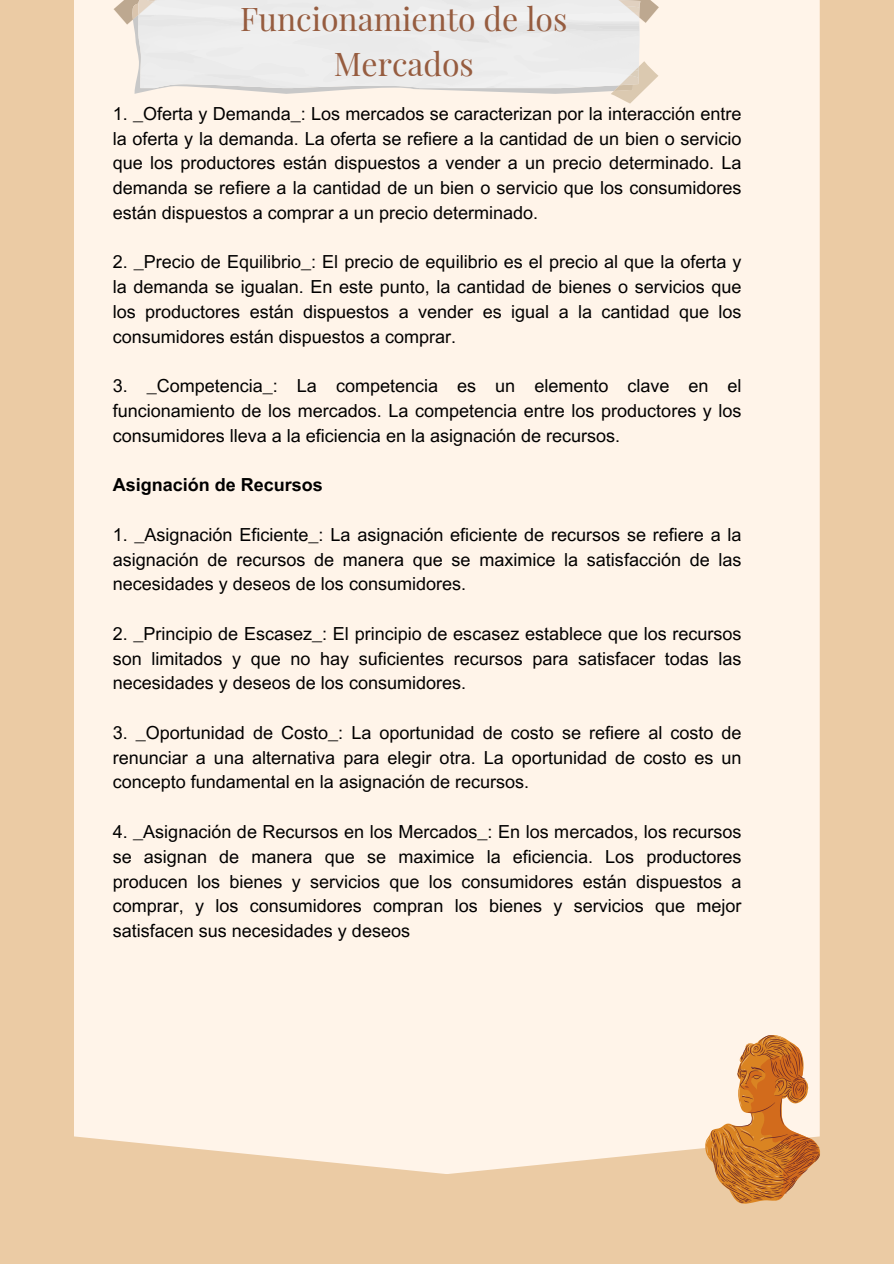
<style>
.page{position:relative;width:894px;height:1264px;background:#fff}
.page>*{position:absolute;margin:0;border:0;box-sizing:border-box;transform-origin:0 0}
.t1{font:31.95px/44.5px "Playfair Display";color:#965c3f;text-align:center}
.t2{font:18px/24.8px "Arial MT Pro";color:#000;text-align:justify}
.t3{font:700 18px "Arial MT Pro";color:#000}
</style>
<div class="page">
<div style="left:0;top:0;width:893px;height:1263px;background:#ebcba4"></div>
<div style="left:74px;top:0;width:745px;height:1173px;background:#fff4e9"></div>
<svg style="left:705px;top:1034px;width:114px;height:169px;background:#dba16e"></svg>
<svg style="left:114px;top:0;width:544px;height:103px;background:#edeae8"></svg>
<p class="t1" style="left:240px;top:-4px;width:328px">Funcionamiento de los<br>Mercados</p>
<p class="t2" style="left:113px;top:103px;width:630px">1. _Oferta y Demanda_: Los mercados se caracterizan por la interacción entre la oferta y la demanda. La oferta se refiere a la cantidad de un bien o servicio que los productores están dispuestos a vender a un precio determinado. La demanda se refiere a la cantidad de un bien o servicio que los consumidores están dispuestos a comprar a un precio determinado.</p>
<h1 class="t2" style="left:113px;top:252px;width:630px">2. _Precio de Equilibrio_: El precio de equilibrio es el precio al que la oferta y la demanda se igualan. En este punto, la cantidad de bienes o servicios que los productores están dispuestos a vender es igual a la cantidad que los consumidores están dispuestos a comprar.</h1>
<p class="t2" style="left:113px;top:376px;width:630px">3. _Competencia_: La competencia es un elemento clave en el funcionamiento de los mercados. La competencia entre los productores y los consumidores lleva a la eficiencia en la asignación de recursos.</p>
<p class="t3" style="left:113px;top:478px;width:212px">Asignación de Recursos</p>
<p class="t2" style="left:113px;top:524px;width:630px">1. _Asignación Eficiente_: La asignación eficiente de recursos se refiere a la asignación de recursos de manera que se maximice la satisfacción de las necesidades y deseos de los consumidores.</p>
<h2 class="t2" style="left:113px;top:623px;width:630px">2. _Principio de Escasez_: El principio de escasez establece que los recursos son limitados y que no hay suficientes recursos para satisfacer todas las necesidades y deseos de los consumidores.</h2>
<p class="t2" style="left:113px;top:722px;width:630px">3. _Oportunidad de Costo_: La oportunidad de costo se refiere al costo de renunciar a una alternativa para elegir otra. La oportunidad de costo es un concepto fundamental en la asignación de recursos.</p>
<p class="t2" style="left:113px;top:821px;width:630px">4. _Asignación de Recursos en los Mercados_: En los mercados, los recursos se asignan de manera que se maximice la eficiencia. Los productores producen los bienes y servicios que los consumidores están dispuestos a comprar, y los consumidores compran los bienes y servicios que mejor satisfacen sus necesidades y deseos</p>
</div>
